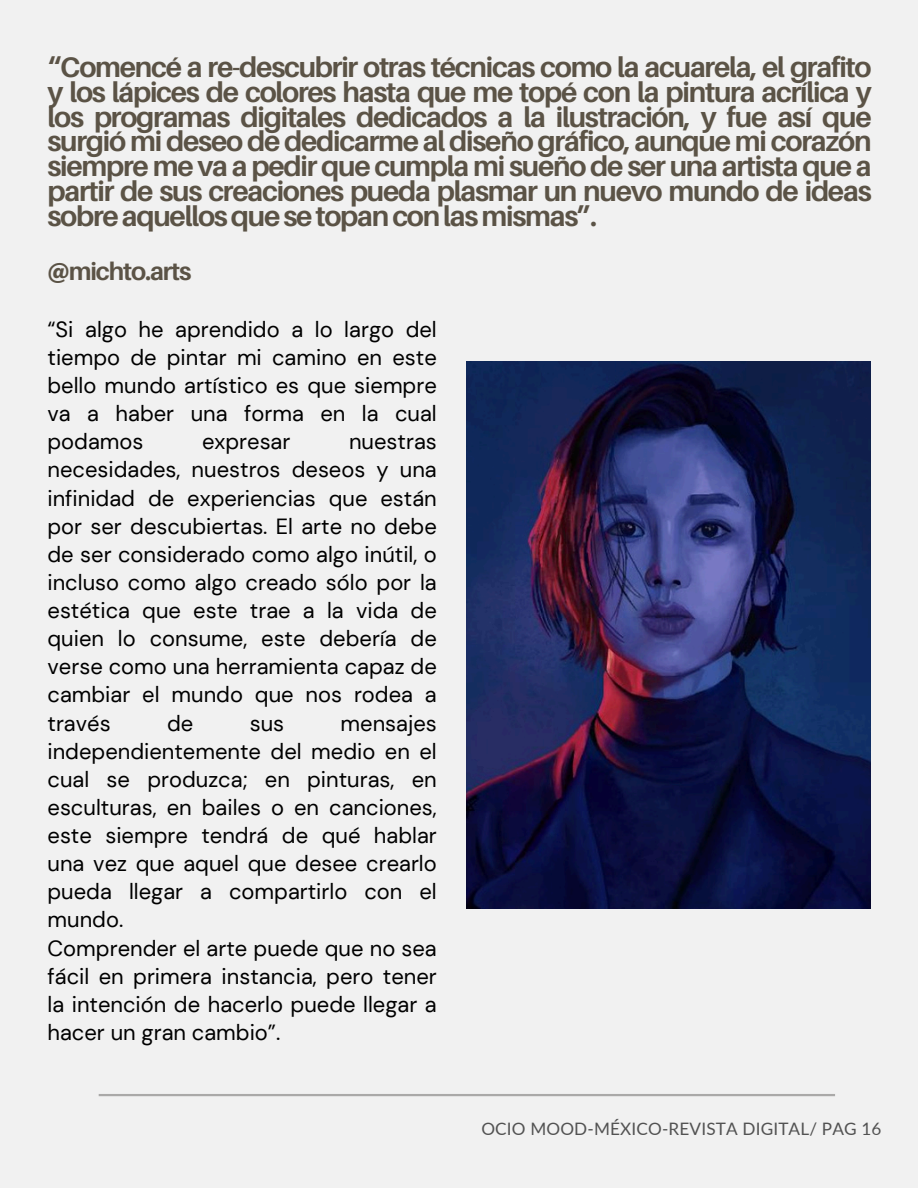
<style>
.page{position:relative;width:918px;height:1188px;background:#f1f1f1}
.page>*{position:absolute;margin:0;border:0;box-sizing:border-box;transform-origin:0 0}
.t1{font:700 28.2px/24.8px "Aileron";letter-spacing:-.045em;color:#5b5346;text-align:justify}
.t2{font:700 24.9px "Aileron";letter-spacing:-.045em;color:#5b5346}
.t3{font:21.9px/28.2px "DM Sans";color:#000;text-align:justify}
.t4{font:17.1px "Lato";letter-spacing:.01em;color:#525252}
</style>
<div class="page">
<img style="left:467px;top:361px;width:404px;height:547px">
<hr style="left:99px;top:1094px;width:736px;height:2px;background:#aaa9a8">
<h2 class="t1" style="left:48px;top:54px;width:826px">“Comencé a re-descubrir otras técnicas como la acuarela, el grafito y los lápices de colores hasta que me topé con la pintura acrílica y los programas digitales dedicados a la ilustración, y fue así que surgió mi deseo de dedicarme al diseño gráfico, aunque mi corazón siempre me va a pedir que cumpla mi sueño de ser una artista que a partir de sus creaciones pueda plasmar un nuevo mundo de ideas sobreaquellosquesetopanconlasmismas”.</h2>
<p class="t2" style="left:48px;top:256px;width:146px">@michto.arts</p>
<p class="t3" style="left:48px;top:315px;width:391px">“Si algo he aprendido a lo largo del tiempo de pintar mi camino en este bello mundo artístico es que siempre va a haber una forma en la cual podamos</p>
<p class="t3" style="left:48px;top:428px;width:391px;text-indent:301px">nuestras necesidades, nuestros deseos y una infinidad de experiencias que están por ser descubiertas. El arte no debe de ser considerado como algo inútil, o incluso como algo creado sólo por la estética que este trae a la vida de quien lo consume, este debería de verse como una herramienta capaz de cambiar el mundo que nos rodea a través</p>
<p class="t3" style="left:202px;top:428px;width:90px">expresar</p>
<p class="t3" style="left:48px;top:709px;width:391px;text-align:left;text-indent:293px">mensajes independientemente del medio en el cual se produzca; en pinturas, en esculturas, en bailes o en canciones, este siempre tendrá de qué hablar una vez que aquel que desee crearlo pueda llegar a compartirlo con el mundo.<br>Comprender el arte puede que no sea fácil en primera instancia, pero tener la intención de hacerlo puede llegar a hacer un gran cambio”.</p>
<p class="t3" style="left:167px;top:709px;width:28px">de</p>
<p class="t3" style="left:250px;top:709px;width:36px">sus</p>
<h3 class="t4" style="left:481px;top:1118px;width:402px">OCIO MOOD-MÉXICO-REVISTA DIGITAL/ PAG 16</h3>
</div>
